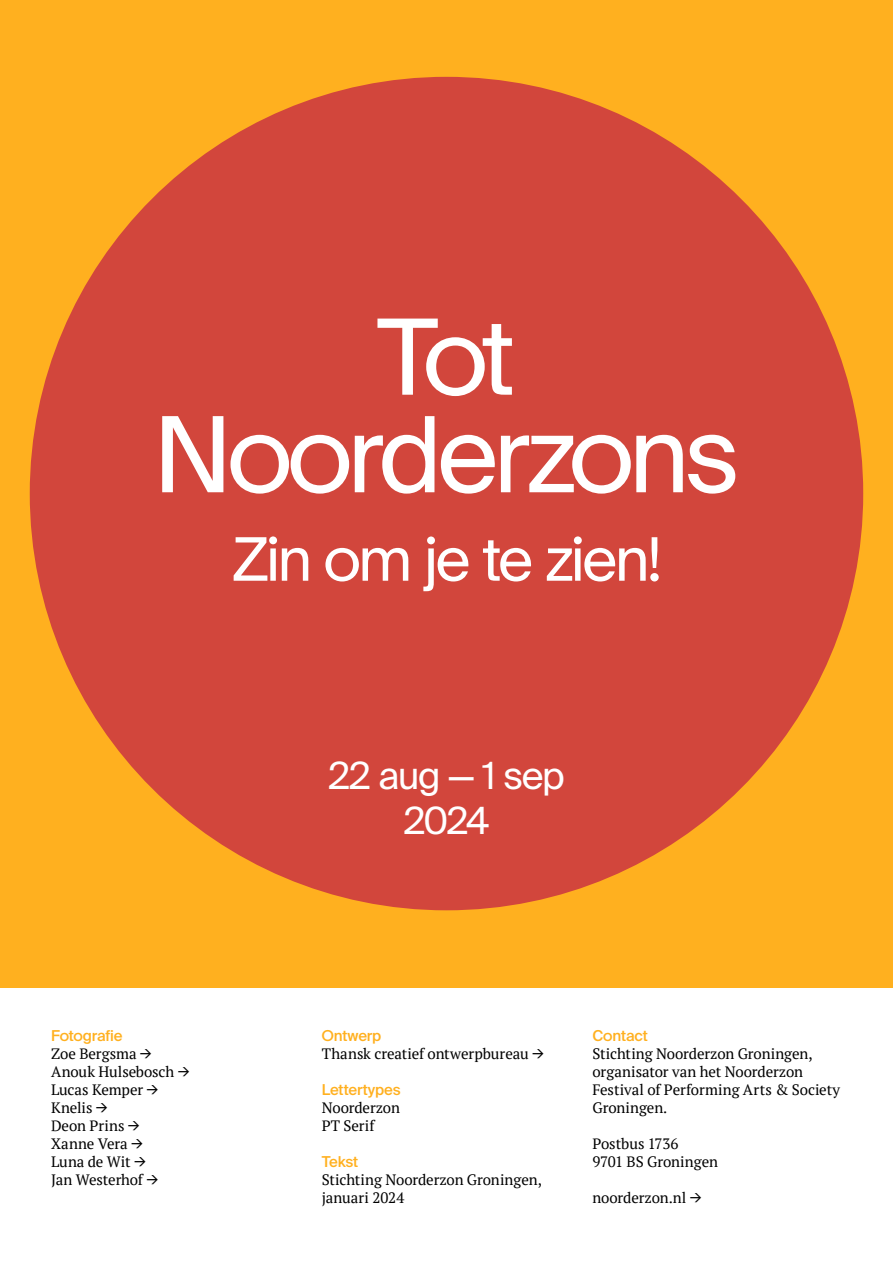
<style>
.page{position:relative;width:893px;height:1263px;background:#fff}
.page>*{position:absolute;margin:0;border:0;box-sizing:border-box;transform-origin:0 0}
.t1{font:105px/97.5px "Noorderzon";letter-spacing:-.045em;color:#fff;text-align:center}
.t2{font:60px "Noorderzon";letter-spacing:-.045em;color:#fff}
.t3{font:37.5px/45px "Noorderzon";letter-spacing:-.04em;color:#fff;text-align:center}
.t4{font:15px/18px "PT Serif";letter-spacing:-.005em;color:#000}
.t5{font:500 15px "Noorderzon";letter-spacing:-.01em;color:#ffb01f}
.s1{font-family:"ABC Diatype"}
</style>
<div class="page">
<div style="left:0;top:0;width:893px;height:987px;background:#ffb01f"></div>
<div style="left:30px;top:77px;width:833px;height:833px;background:#d2463c;border-radius:50%"></div>
<h1 class="t1" style="left:153px;top:310px;width:588px">Tot<br>Noorderzons</h1>
<h2 class="t2" style="left:231px;top:525px;width:432px">Zin om je te zien!</h2>
<p class="t5" style="left:51px;top:1027px;width:73px">Fotografie</p>
<p class="t4" style="left:51px;top:1045px;width:140px">Zoe Bergsma <span class="s1">→<br></span>Anouk Hulsebosch <span class="s1">→<br></span>Lucas Kemper <span class="s1">→<br></span>Knelis <span class="s1">→<br></span>Deon Prins <span class="s1">→<br></span>Xanne Vera <span class="s1">→<br></span>Luna de Wit <span class="s1">→<br></span>Jan Westerhof <span class="s1">→</span></p>
<h3 class="t3" style="left:328px;top:753px;width:238px">22 aug — 1 sep<br>2024</h3>
<p class="t5" style="left:322px;top:1027px;width:61px">Ontwerp</p>
<p class="t4" style="left:322px;top:1045px;width:224px">Thansk creatief ontwerpbureau <span class="s1">→</span></p>
<p class="t5" style="left:322px;top:1081px;width:81px">Lettertypes</p>
<p class="t4" style="left:322px;top:1099px;width:80px">Noorderzon<br>PT Serif</p>
<p class="t5" style="left:322px;top:1153px;width:38px">Tekst</p>
<p class="t4" style="left:322px;top:1171px;width:222px">Stichting Noorderzon Groningen, januari 2024</p>
<p class="t5" style="left:592px;top:1027px;width:57px">Contact</p>
<p class="t4" style="left:592px;top:1045px;width:249px">Stichting Noorderzon Groningen, organisator van het Noorderzon<br>Festival of Performing Arts &amp; Society<br>Groningen.</p>
<p class="t4" style="left:592px;top:1135px;width:127px">Postbus 1736<br>9701 BS Groningen</p>
<p class="t4" style="left:592px;top:1189px;width:111px">noorderzon.nl <span class="s1">→</span></p>
</div>
